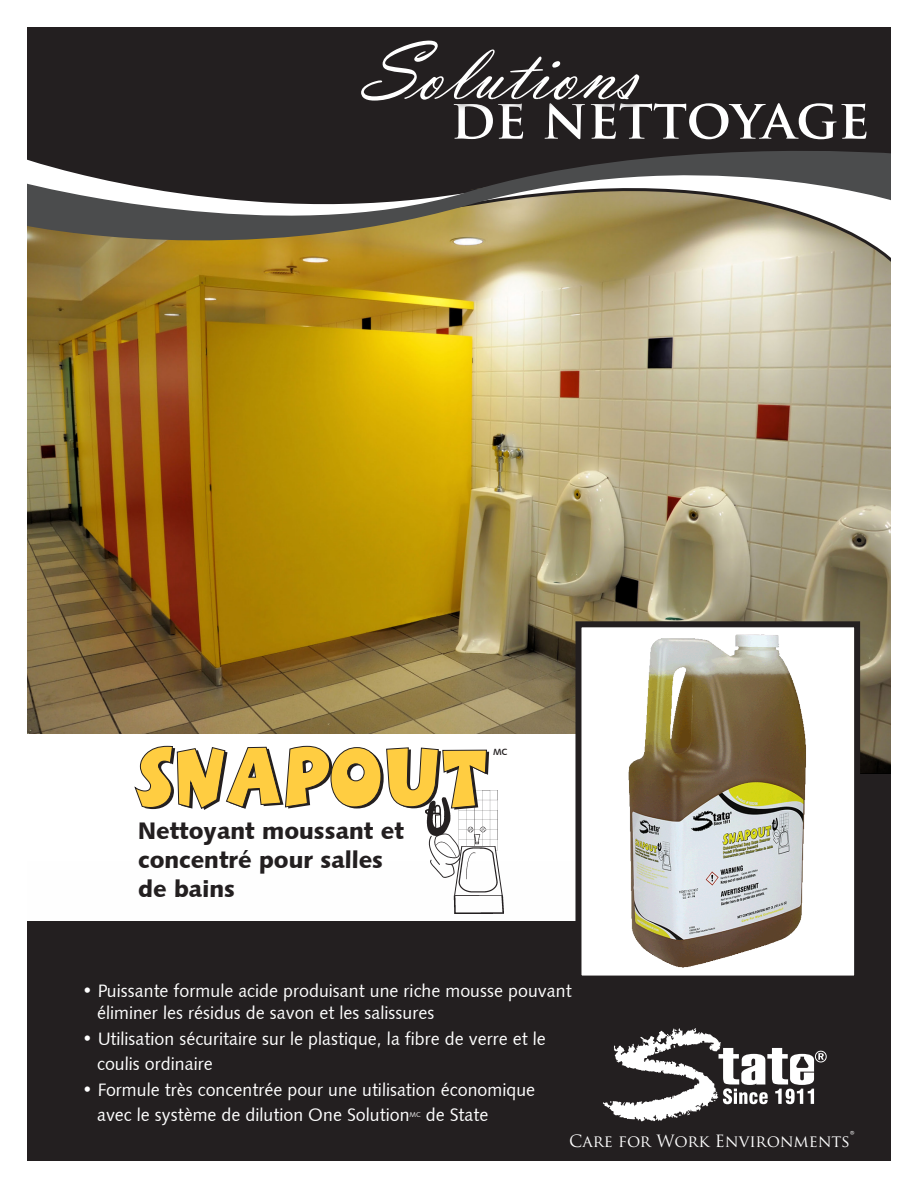
<style>
.page{position:relative;width:918px;height:1188px;background:#fff}
.page>*{position:absolute;margin:0;border:0;box-sizing:border-box;transform-origin:0 0}
.t1{font:85.5px "Vladimir Scr D";color:#fff}
.t2{font:700 54px "Trajan Pro";color:#fff}
.t3{font:24px/28.8px "Humanist 531 BT Black A";color:#231f20}
.t4{font:18px "Humanist 531 BT Roman A";color:#fff}
.t5{font:16.5px "Trajan Pro";color:#fff}
.t6{font:9px "Humanist 531 BT Bold A";color:#231f20}
.t7{font:7.05px "Humanist 531 BT Roman A";color:#fff}
.s1{font-size:21px}
</style>
<div class="page">
<img style="left:27px;top:270px;width:864px;height:503px">
<div style="left:27px;top:734px;width:553px;height:187px;background:#fff"></div>
<svg style="left:27px;top:862px;width:864px;height:299px;fill:#231f20"></svg>
<img style="left:426px;top:810px;width:77px;height:103px">
<svg style="left:134px;top:746px;width:364px;height:64px"></svg>
<div style="left:490px;top:747px;width:19px;height:16px;background:#fff"></div>
<div style="left:27px;top:27px;width:864px;height:109px;background:#231f20"></div>
<svg style="left:27px;top:136px;width:864px;height:134px"></svg>
<div style="left:358px;top:37px;width:293px;height:76px;background:#231f20"></div>
<div style="left:578px;top:624px;width:279px;height:355px;background:#fff"></div>
<div style="left:575px;top:621px;width:285px;height:361px;border:6px solid #231f20"></div>
<svg style="left:603px;top:1028px;width:224px;height:93px"></svg>
<img style="left:628px;top:634px;width:178px;height:334px">
<p class="t1" style="left:361px;top:22px;width:279px">Solutions</p>
<p class="t2" style="left:451px;top:85px;width:420px">DE NETTOYAGE</p>
<p class="t3" style="left:138px;top:816px;width:267px">Nettoyant moussant et concentré pour salles de bains</p>
<p class="t6" style="left:493px;top:746px;width:16px">MC</p>
<p class="t4" style="left:82px;top:980px;width:491px">• Puissante formule acide produisant une riche mousse pouvant</p>
<p class="t4" style="left:97px;top:1001px;width:339px">éliminer les résidus de savon et les salissures</p>
<p class="t4" style="left:82px;top:1027px;width:465px">• Utilisation sécuritaire sur le plastique, la fibre de verre et le</p>
<p class="t4" style="left:97px;top:1052px;width:117px">coulis ordinaire</p>
<p class="t4" style="left:82px;top:1078px;width:455px">• Formule très concentrée pour une utilisation économique</p>
<p class="t4" style="left:97px;top:1103px;width:314px">avec le système de dilution One Solution</p>
<p class="t7" style="left:410px;top:1110px;width:13px">MC</p>
<p class="t4" style="left:426px;top:1103px;width:64px">de State</p>
<p class="t5" style="left:569px;top:1130px;width:287px">Care for Work Environments<span class="s1">®</span></p>
</div>
